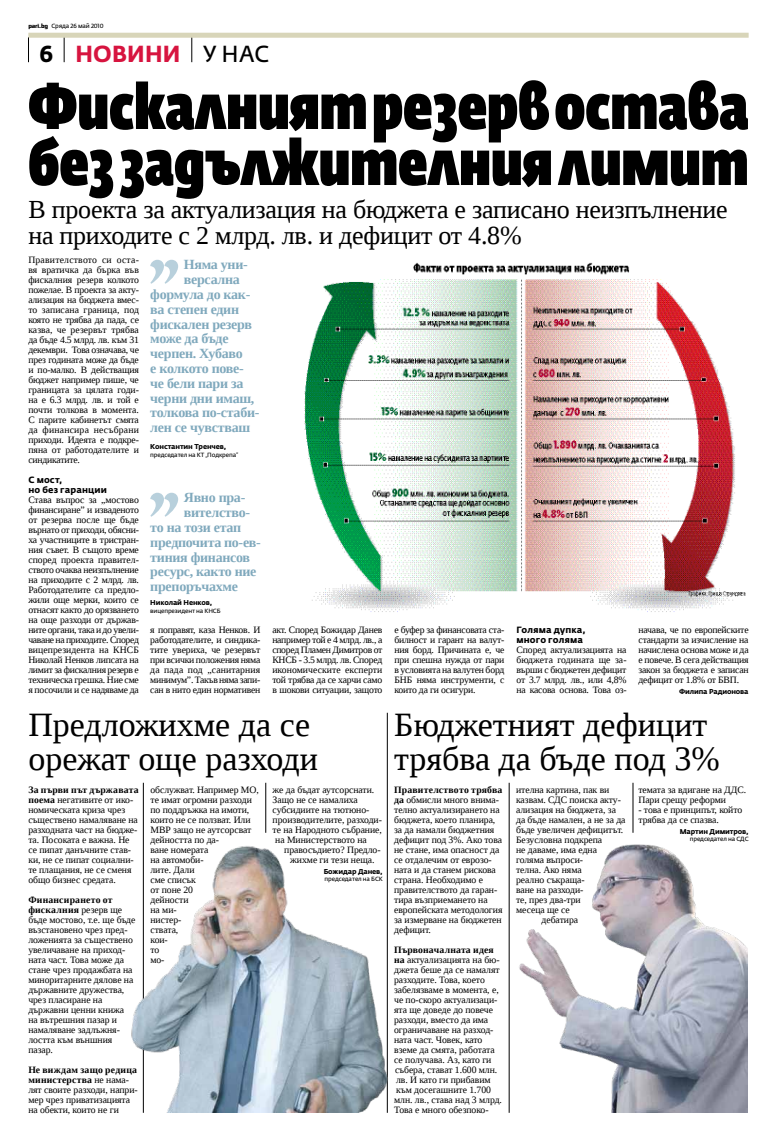
<style>
.page{position:relative;width:777px;height:1134px;background:#fff}
.page>*{position:absolute;margin:0;border:0;box-sizing:border-box;transform-origin:0 0}
.t1{font:63px/56px "Fedra Sans Dis Pro Heavy Cond";color:#000}
.t2{font:34px/34px "Liberation Serif";color:#000}
.t3{font:26px/26px "Liberation Serif";letter-spacing:-.01em;color:#000}
.t4{font:700 23px "Fedra Sans Alt Pro";color:#d7143f;scale:.96 1}
.t5{font:700 14px "Liberation Serif";letter-spacing:-.02em;color:#80a9bd}
.t6{font:9.7px/10px "Liberation Serif";letter-spacing:-.005em;color:#000}
.t7{font:700 9px/10px "Fedra Sans Alt Pro";letter-spacing:.01em;color:#000}
.t8{font:700 7px "Fedra Sans Alt Pro";letter-spacing:-.02em;color:#000}
.t9{font:6px "Fedra Sans Alt Pro";letter-spacing:-.02em;color:#000}
.s1{font-family:"District";font-weight:500}
.s2{color:#000}
.s3{font-weight:400;color:#000}
.s4{font-weight:700}
</style>
<div class="page">
<svg style="left:28px;top:38px;width:1px;height:24px"></svg>
<svg style="left:64px;top:38px;width:1px;height:24px"></svg>
<svg style="left:192px;top:38px;width:1px;height:24px"></svg>
<div style="left:28px;top:33px;width:720px;height:5px;background:#d8d5b9"></div>
<img style="left:304px;top:263px;width:442px;height:349px">
<hr style="left:387px;top:713px;width:1px;height:400px;background:#000">
<hr style="left:509px;top:783px;width:1px;height:330px;background:#000">
<hr style="left:265px;top:783px;width:1px;height:50px;background:#000">
<img style="left:508px;top:837px;width:239px;height:276px">
<hr style="left:633px;top:783px;width:1px;height:50px;background:#000">
<hr style="left:143px;top:783px;width:1px;height:330px;background:#000">
<img style="left:131px;top:831px;width:257px;height:282px">
<svg style="left:150px;top:260px;width:28px;height:24px"></svg>
<svg style="left:150px;top:493px;width:28px;height:24px"></svg>
<p class="t9" style="left:28px;top:22px;width:77px"><span class="s1">pari.bg</span> Сряда 26 май 2010</p>
<p class="t4" style="left:40px;top:40px;width:240px"><span class="s2">6</span> Новин и <span class="s3">У нас</span></p>
<p class="t1" style="left:28px;top:73px;width:722px">Фискалният резерв остава без задължителния лимит</p>
<p class="t3" style="left:28px;top:196px;width:701px">В проекта за актуализация на бюджета е записано неизпълнение на приходите с 2 млрд. лв. и дефицит от 4.8%</p>
<p class="t6" style="left:28px;top:254px;width:112px;text-align:justify">Правителството си оста&shy;вя вратичка да бърка във фискалния резерв колкото пожелае. В проекта за акту&shy;ализация на бюджета вмес&shy;то записана граница, под която не трябва да пада, се казва, че резервът трябва да бъде 4.5 млрд. лв. към 31 декември. Това означава, че през годината може да бъде и по-малко. В действащия бюджет например пише, че границата за цялата годи&shy;на е 6.3 млрд. лв. и той е почти толкова в момента.<br>С парите кабинетът смята да финансира несъбрани приходи. Идеята е подкре&shy;пяна от работодателите и синдикатите.</p>
<p class="t7" style="left:28px;top:475px;width:80px">С мост,<br>но без гаранции</p>
<p class="t6" style="left:28px;top:494px;width:112px;text-align:justify">Става въпрос за „мостово финансиране” и изваденото от резерва после ще бъде върнато от приходи, обясни&shy;ха участниците в тристран&shy;ния съвет. В същото време според проекта правител&shy;ството очаква неизпълнение на приходите с 2 млрд. лв.<br>Работодателите са предло&shy;жили още мерки, които се отнасят както до орязването на още разходи от държав&shy;ните органи, така и до увели&shy;чаване на приходите. Според вицепрезидента на КНСБ Николай Ненков липсата на лимит за фискалния резерв е техническа грешка. Ние сме я посочили и се надяваме да</p>
<p class="t5" style="left:184px;top:255px;width:65px">Няма уни-</p>
<p class="t5" style="left:184px;top:270px;width:58px">версална</p>
<p class="t5" style="left:150px;top:285px;width:102px">формула до как-</p>
<p class="t5" style="left:150px;top:300px;width:90px">ва степен един</p>
<p class="t5" style="left:150px;top:314px;width:103px">фискален резерв</p>
<p class="t5" style="left:150px;top:329px;width:80px">може да бъде</p>
<p class="t5" style="left:150px;top:344px;width:94px">черпен. Хубаво</p>
<p class="t5" style="left:150px;top:359px;width:95px">е колкото пове-</p>
<p class="t5" style="left:150px;top:374px;width:95px">че бели пари за</p>
<p class="t5" style="left:150px;top:388px;width:106px">черни дни имаш,</p>
<p class="t5" style="left:150px;top:403px;width:111px">толкова по-стаби-</p>
<p class="t5" style="left:150px;top:418px;width:101px">лен се чувстваш</p>
<p class="t8" style="left:150px;top:442px;width:78px">Константин Тренчев,</p>
<p class="t9" style="left:150px;top:451px;width:89px">председател на КТ „Подкрепа”</p>
<p class="t5" style="left:184px;top:488px;width:63px">Явно пра-</p>
<p class="t5" style="left:184px;top:503px;width:68px">вителство-</p>
<p class="t5" style="left:150px;top:518px;width:92px">то на този етап</p>
<p class="t5" style="left:150px;top:533px;width:112px">предпочита по-ев-</p>
<p class="t5" style="left:150px;top:547px;width:101px">тиния финансов</p>
<p class="t5" style="left:150px;top:562px;width:108px">ресурс, както ние</p>
<p class="t5" style="left:150px;top:577px;width:89px">препоръчахме</p>
<p class="t6" style="left:150px;top:624px;width:112px;text-align:justify">я поправят, каза Ненков. И работодателите, и синдика&shy;тите увериха, че резервът при всички положения няма да пада под „санитарния минимум”. Такъв няма запи&shy;сан в нито един нормативен</p>
<p class="t6" style="left:272px;top:624px;width:112px;text-align:justify">акт. Според Божидар Данев например той е 4 млрд. лв., а според Пламен Димитров от КНСБ - 3.5 млрд. лв. Според икономическите експерти той трябва да се харчи само в шокови ситуации, защото</p>
<p class="t6" style="left:394px;top:624px;width:112px;text-align:justify">е буфер за финансовата ста&shy;билност и гарант на валут&shy;ния борд. Причината е, че при спешна нужда от пари в условията на валутен борд БНБ няма инструменти, с които да ги осигури.</p>
<p class="t7" style="left:516px;top:625px;width:71px">Голяма дупка, много голяма</p>
<p class="t8" style="left:150px;top:598px;width:64px">Николай Ненков,</p>
<p class="t9" style="left:150px;top:607px;width:72px">вицепрезидент на КНСБ</p>
<p class="t6" style="left:516px;top:644px;width:112px;text-align:justify">Според актуализацията на бюджета годината ще за&shy;върши с бюджетен дефицит от 3.7 млрд. лв., или 4,8% на касова основа. Това оз-</p>
<p class="t6" style="left:638px;top:624px;width:112px;text-align:justify">начава, че по европейските стандарти за изчисление на начислена основа може и да е повече. В сега действащия закон за бюджета е записан дефицит от 1.8% от БВП.</p>
<p class="t8" style="left:679px;top:687px;width:71px">Филипа Радионова</p>
<p class="t2" style="left:28px;top:708px;width:291px">Предложихме да се орежат още разходи</p>
<p class="t6" style="left:28px;top:784px;width:112px"><span class="s4">За първи път държавата поема</span> негативите от ико&shy;номическата криза чрез съществено намаляване на разходната част на бюдже&shy;та. Посоката е важна. Не се пипат данъчните став&shy;ки, не се пипат социални&shy;те плащания, не се сменя общо бизнес средата.</p>
<p class="t6" style="left:28px;top:894px;width:109px"><span class="s4">Финансирането от фискалния</span> резерв ще бъде мостово, т.е. ще бъде възстановено чрез пред&shy;ложенията за съществено увеличаване на приход&shy;ната част. Това може да стане чрез продажбата на миноритарните дялове на държавните дружества, чрез пласиране на държавни ценни книжа на вътрешния пазар и намаляване задлъжня&shy;лостта към външния пазар.</p>
<p class="t6" style="left:28px;top:1064px;width:111px"><span class="s4">Не виждам защо редица министерства</span> не нама&shy;лят своите разходи, напри&shy;мер чрез приватизацията на обекти, които не ги</p>
<p class="t6" style="left:150px;top:784px;width:110px">обслужват. Например МО, те имат огромни разходи по поддръжка на имоти, които не се ползват. Или<br>МВР защо не аутсорсват дейността по да-<br>ване номерата<br>на автомоби-<br>лите. Дали<br>сме списък<br>от поне 20<br>дейности<br>на ми-<br>нистер-<br>ствата,<br>кои-<br>то<br>мо-</p>
<p class="t6" style="left:273px;top:784px;width:103px">же да бъдат аутсорснати.</p>
<p class="t6" style="left:273px;top:794px;width:87px">Защо не се намалиха</p>
<p class="t6" style="left:273px;top:804px;width:98px">субсидиите на тютюно-</p>
<p class="t6" style="left:273px;top:814px;width:111px">производителите, разходи-</p>
<p class="t6" style="left:273px;top:824px;width:111px">те на Народното събрание,</p>
<p class="t6" style="left:275px;top:834px;width:93px">на Министерството на</p>
<p class="t6" style="left:284px;top:844px;width:98px">правосъдието? Предло-</p>
<p class="t6" style="left:290px;top:854px;width:86px">жихме ги тези неща.</p>
<p class="t8" style="left:324px;top:867px;width:61px">Божидар Данев,</p>
<p class="t9" style="left:325px;top:875px;width:60px">председател на БСК</p>
<p class="t2" style="left:394px;top:708px;width:327px">Бюджетният дефицит трябва да бъде под 3%</p>
<p class="t6" style="left:394px;top:784px;width:110px"><span class="s4">Правителството трябва да</span> обмисли много внима&shy;телно актуализирането на бюджета, което планира, за да намали бюджетния дефицит под 3%. Ако това не стане, има опасност да се отдалечим от еврозо&shy;ната и да станем рискова страна. Необходимо е правителството да гаран&shy;тира възприемането на европейската методология за измерване на бюджетен дефицит.</p>
<p class="t6" style="left:394px;top:944px;width:109px"><span class="s4">Първоначалната идея на</span> актуализацията на бю&shy;джета беше да се намалят разходите. Това, което забелязваме в момента, е, че по-скоро актуализаци&shy;ята ще доведе до повече разходи, вместо да има ограничаване на разход&shy;ната част. Човек, като вземе да смята, работата се получава. Аз, като ги събера, стават 1.600 млн. лв. И като ги прибавим към досегашните 1.700 млн. лв., става над 3 млрд.<br>Това е много обезпоко-</p>
<p class="t6" style="left:638px;top:784px;width:109px">темата за вдигане на ДДС.<br>Пари срещу реформи</p>
<p class="t6" style="left:638px;top:804px;width:105px">- това е принципът, който трябва да се спазва.</p>
<p class="t8" style="left:680px;top:827px;width:70px">Мартин Димитров,</p>
<p class="t9" style="left:690px;top:835px;width:60px">председател на СДС</p>
<p class="t6" style="left:516px;top:784px;width:95px">ителна картина, пак ви</p>
<p class="t6" style="left:516px;top:794px;width:106px">казвам. СДС поиска акту-</p>
<p class="t6" style="left:516px;top:804px;width:101px">ализация на бюджета, за</p>
<p class="t6" style="left:516px;top:814px;width:111px">да бъде намален, а не за да</p>
<p class="t6" style="left:516px;top:824px;width:109px">бъде увеличен дефицитът.</p>
<p class="t6" style="left:516px;top:834px;width:88px">Безусловна подкрепа</p>
<p class="t6" style="left:516px;top:844px;width:82px">не даваме, има една</p>
<p class="t6" style="left:516px;top:854px;width:69px">голяма въпроси-</p>
<p class="t6" style="left:516px;top:864px;width:67px">телна. Ако няма</p>
<p class="t6" style="left:516px;top:874px;width:70px">реално съкраща-</p>
<p class="t6" style="left:516px;top:884px;width:69px">ване на разходи-</p>
<p class="t6" style="left:516px;top:894px;width:66px">те, през два-три</p>
<p class="t6" style="left:516px;top:904px;width:55px">месеца ще се</p>
<p class="t6" style="left:541px;top:914px;width:38px">дебатира</p>
</div>
